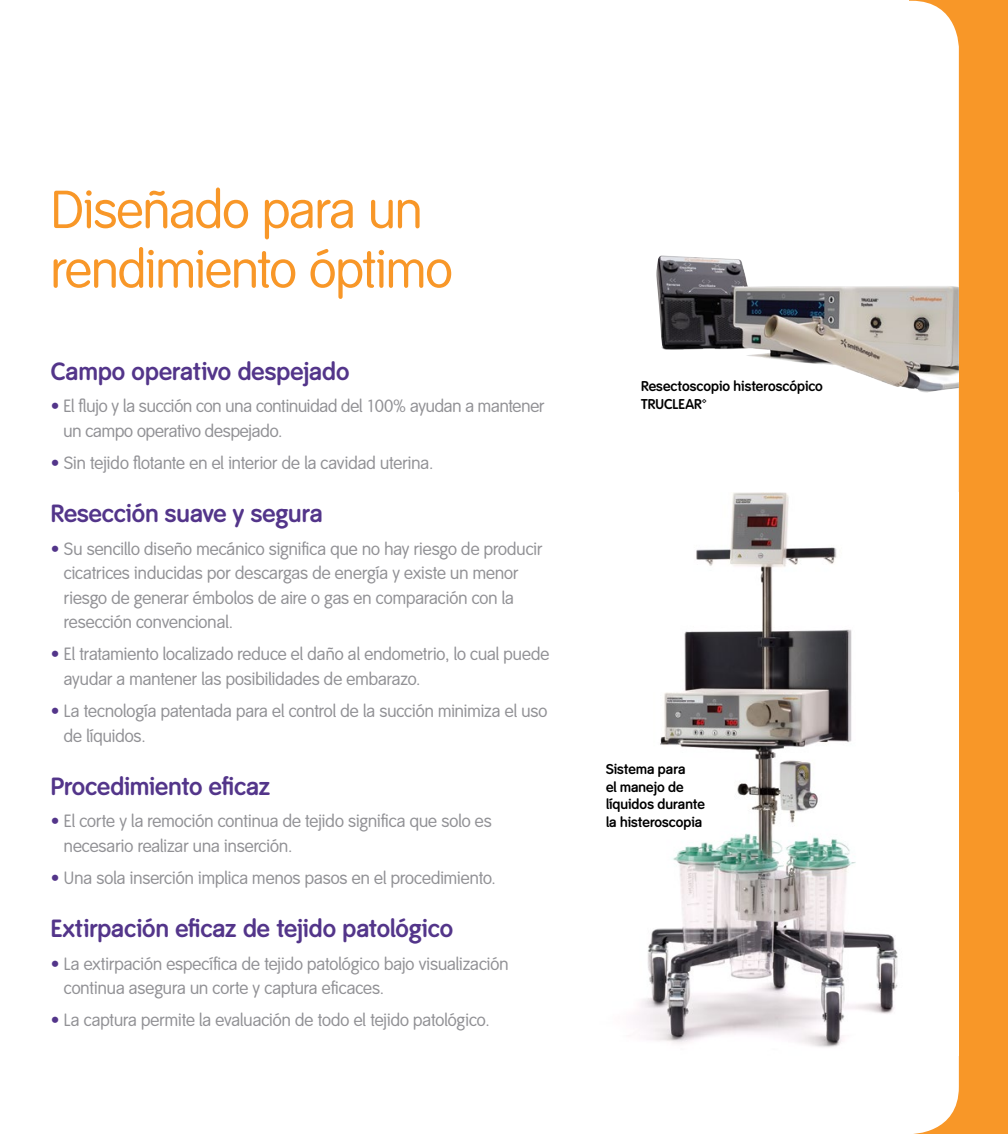
<style>
.page{position:relative;width:1008px;height:1134px;background:#fff}
.page>*{position:absolute;margin:0;border:0;box-sizing:border-box;transform-origin:0 0}
.t1{font:52.5px/59.5px "Smith&Nephew TF";letter-spacing:-.01em;color:#f89728}
.t2{font:700 24.5px "Smith&Nephew TF";color:#53358a}
.t3{font:17.5px/24.5px "Smith&Nephew TF";color:#919195}
.t4{font:700 14px/17.5px "Smith&Nephew TF";letter-spacing:.005em;color:#000}
.s1{color:#53358a}
</style>
<div class="page">
<div style="left:910px;top:0;width:98px;height:1134px;background:#f89728"></div>
<div style="left:842px;top:1px;width:117px;height:1133px;background:#fff;border-radius:47px"></div>
<img style="left:634px;top:493px;width:264px;height:555px">
<img style="left:656px;top:255px;width:303px;height:138px">
<h1 class="t1" style="left:51px;top:182px;width:403px">Diseñado para un rendimiento óptimo</h1>
<h2 class="t2" style="left:51px;top:357px;width:300px">Campo operativo despejado</h2>
<p class="t3" style="left:64px;top:395px;width:482px;text-indent:-13px"><span class="s1">•</span> El flujo y la succión con una continuidad del 100% ayudan a mantener un campo operativo despejado.</p>
<p class="t3" style="left:51px;top:451px;width:384px"><span class="s1">•</span> Sin tejido flotante en el interior de la cavidad uterina.</p>
<h2 class="t2" style="left:51px;top:499px;width:273px">Resección suave y segura</h2>
<p class="t3" style="left:64px;top:537px;width:480px;text-indent:-13px"><span class="s1">•</span> Su sencillo diseño mecánico significa que no hay riesgo de producir cicatrices inducidas por descargas de energía y existe un menor riesgo de generar émbolos de aire o gas en comparación con la resección convencional.</p>
<p class="t3" style="left:64px;top:643px;width:487px;text-indent:-13px"><span class="s1">•</span> El tratamiento localizado reduce el daño al endometrio, lo cual puede ayudar a mantener las posibilidades de embarazo.</p>
<p class="t3" style="left:64px;top:700px;width:485px;text-indent:-13px"><span class="s1">•</span> La tecnología patentada para el control de la succión minimiza el uso de líquidos.</p>
<h2 class="t2" style="left:51px;top:772px;width:221px">Procedimiento eficaz</h2>
<p class="t3" style="left:64px;top:809px;width:429px;text-indent:-13px"><span class="s1">•</span> El corte y la remoción continua de tejido significa que solo es necesario realizar una inserción.</p>
<p class="t3" style="left:51px;top:866px;width:447px"><span class="s1">•</span> Una sola inserción implica menos pasos en el procedimiento.</p>
<h2 class="t2" style="left:51px;top:914px;width:404px">Extirpación eficaz de tejido patológico</h2>
<p class="t3" style="left:64px;top:952px;width:446px;text-indent:-13px"><span class="s1">•</span> La extirpación específica de tejido patológico bajo visualización continua asegura un corte y captura eficaces.</p>
<p class="t3" style="left:51px;top:1009px;width:440px"><span class="s1">•</span> La captura permite la evaluación de todo el tejido patológico.</p>
<p class="t4" style="left:641px;top:378px;width:183px">Resectoscopio histeroscópico<br>TRUCLEAR™</p>
<p class="t4" style="left:606px;top:761px;width:100px">Sistema para<br>el manejo de líquidos durante la histeroscopia</p>
</div>
